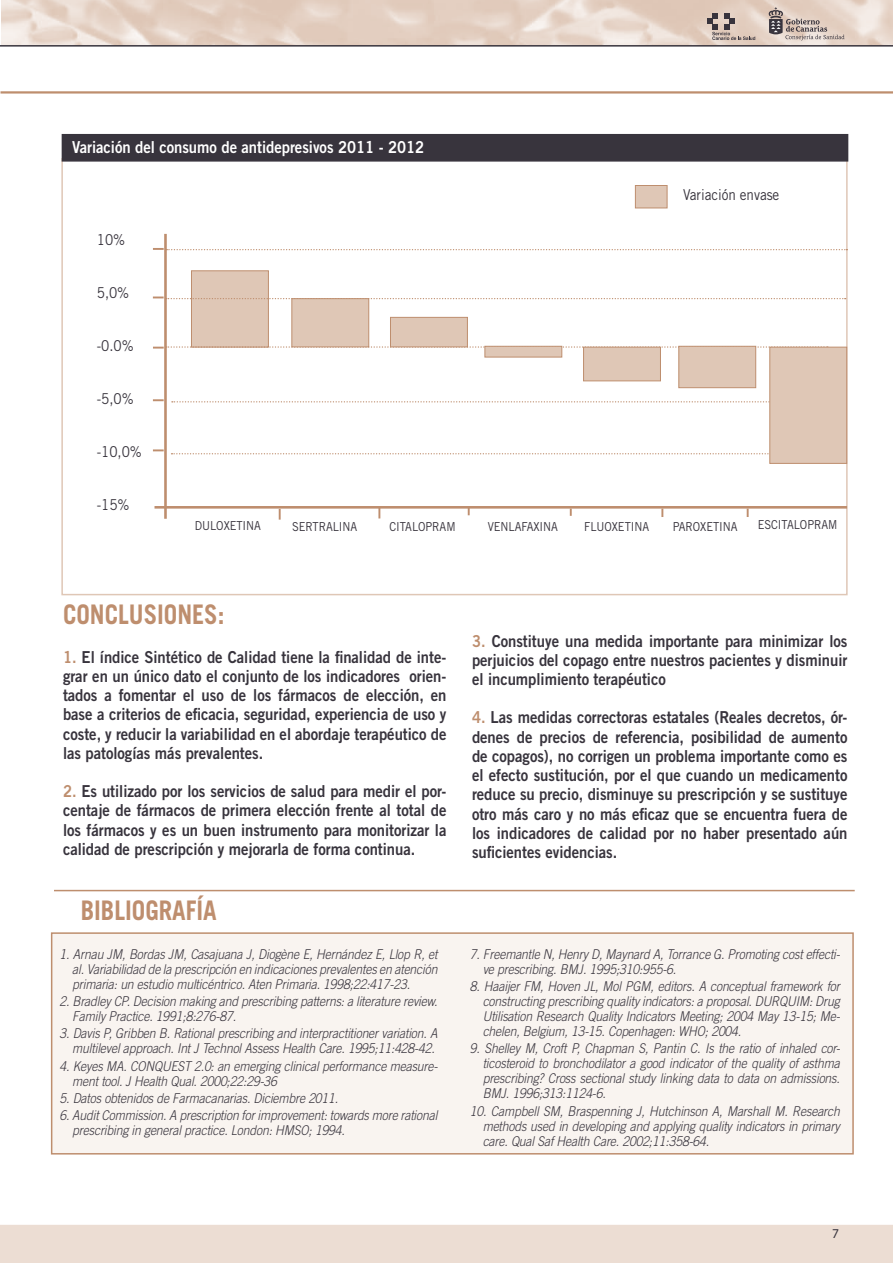
<style>
.page{position:relative;width:893px;height:1263px;background:#fff}
.page>*{position:absolute;margin:0;border:0;box-sizing:border-box;transform-origin:0 0}
.t1{font:700 27px "Trade Gothic LT Std";color:#be8e6e;scale:.9 1}
.t2{font:16.5px/19.2px "Trade Gothic LT Std Bd 2";color:#38343d;text-align:justify;scale:.9 1}
.t3{font:16.5px "Trade Gothic LT Std Bd 2";color:#fff;scale:.9 1}
.t4{font:15px "Trade Gothic LT Std";letter-spacing:-.005em;color:#38343d;scale:.9 1}
.t5{font:italic 300 13.5px/15px "Trade Gothic LT Std";letter-spacing:-.01em;color:#38343d;text-align:justify;scale:.9 1}
.t6{font:13.5px "Myriad Pro";color:#38343d}
.t7{font:12.3px "Trade Gothic LT Std";letter-spacing:-.005em;color:#38343d;scale:.9 1}
.s1{color:#be8e6e}
</style>
<div class="page">
<img style="left:1px;top:0;width:892px;height:45px">
<div style="left:0;top:1225px;width:893px;height:38px;background:#ecddd3"></div>
<hr style="left:0;top:45px;width:893px;height:2px;background:#38343d">
<svg style="left:707px;top:13px;width:48px;height:27px"></svg>
<svg style="left:769px;top:7px;width:76px;height:33px;background:#c4b5ac"></svg>
<hr style="left:0;top:91px;width:893px;height:3px;background:#be8e6e">
<div style="left:61px;top:158px;width:787px;height:437px;background:#fff;border:2px solid #dfc7b6"></div>
<div style="left:191px;top:271px;width:78px;height:76px;background:#dfc7b6;border:1px solid #be8e6e"></div>
<hr style="left:164px;top:234px;width:3px;height:285px;background:#be8e6e">
<svg style="left:153px;top:449px;width:11px;height:2px"></svg>
<svg style="left:153px;top:399px;width:11px;height:2px"></svg>
<svg style="left:153px;top:346px;width:675px;height:3px"></svg>
<svg style="left:153px;top:296px;width:693px;height:3px"></svg>
<svg style="left:153px;top:248px;width:694px;height:2px"></svg>
<div style="left:635px;top:185px;width:32px;height:23px;background:#dfc7b6;border:1px solid #be8e6e"></div>
<svg style="left:172px;top:401px;width:598px;height:1px"></svg>
<svg style="left:171px;top:453px;width:599px;height:1px"></svg>
<svg style="left:279px;top:509px;width:2px;height:11px"></svg>
<svg style="left:378px;top:509px;width:2px;height:9px"></svg>
<svg style="left:468px;top:509px;width:2px;height:6px"></svg>
<svg style="left:570px;top:509px;width:2px;height:7px"></svg>
<svg style="left:661px;top:509px;width:2px;height:8px"></svg>
<hr style="left:54px;top:890px;width:801px;height:1px;background:#be8e6e">
<div style="left:51px;top:932px;width:803px;height:222px;background:#f9f4f0;border:2px solid #be8e6e"></div>
<div style="left:62px;top:134px;width:786px;height:28px;background:#38343d;border:2px solid #38343d"></div>
<hr style="left:154px;top:506px;width:693px;height:3px;background:#be8e6e">
<div style="left:292px;top:298px;width:77px;height:49px;background:#dfc7b6;border:1px solid #be8e6e"></div>
<div style="left:390px;top:317px;width:78px;height:30px;background:#dfc7b6;border:1px solid #be8e6e"></div>
<div style="left:485px;top:346px;width:77px;height:11px;background:#dfc7b6;border:1px solid #be8e6e"></div>
<div style="left:583px;top:347px;width:78px;height:34px;background:#dfc7b6;border:1px solid #be8e6e"></div>
<div style="left:679px;top:346px;width:77px;height:42px;background:#dfc7b6;border:1px solid #be8e6e"></div>
<div style="left:770px;top:347px;width:77px;height:116px;background:#dfc7b6;border:1px solid #be8e6e"></div>
<svg style="left:747px;top:509px;width:2px;height:8px"></svg>
<p class="t3" style="left:72px;top:137px;width:393px">Variación del consumo de antidepresivos 2011 - 2012</p>
<p class="t4" style="left:97px;top:231px;width:33px">10%</p>
<p class="t4" style="left:97px;top:283px;width:38px">5,0%</p>
<p class="t4" style="left:97px;top:336px;width:42px">-0.0%</p>
<p class="t4" style="left:97px;top:389px;width:42px">-5,0%</p>
<p class="t4" style="left:97px;top:442px;width:52px">-10,0%</p>
<p class="t4" style="left:97px;top:495px;width:38px">-15%</p>
<p class="t4" style="left:683px;top:186px;width:109px">Variación envase</p>
<p class="t7" style="left:195px;top:518px;width:75px">DULOXETINA</p>
<p class="t7" style="left:292px;top:519px;width:74px">SERTRALINA</p>
<p class="t7" style="left:389px;top:519px;width:75px">CITALOPRAM</p>
<p class="t7" style="left:488px;top:519px;width:80px">VENLAFAXINA</p>
<p class="t7" style="left:584px;top:519px;width:74px">FLUOXETINA</p>
<p class="t7" style="left:673px;top:519px;width:74px">PAROXETINA</p>
<p class="t7" style="left:758px;top:518px;width:90px">ESCITALOPRAM</p>
<h1 class="t1" style="left:63px;top:598px;width:181px">CONCLUSIONES:</h1>
<p class="t2" style="left:63px;top:647px;width:428px"><span class="s1">1.</span> El índice Sintético de Calidad tiene la finalidad de inte&shy;grar en un único dato el conjunto de los indicadores orien&shy;tados a fomentar el uso de los fármacos de elección, en base a criterios de eficacia, seguridad, experiencia de uso y coste, y reducir la variabilidad en el abordaje terapéutico de las patologías más prevalentes.</p>
<p class="t2" style="left:63px;top:781px;width:428px"><span class="s1">2.</span> Es utilizado por los servicios de salud para medir el por&shy;centaje de fármacos de primera elección frente al total de los fármacos y es un buen instrumento para monitorizar la calidad de prescripción y mejorarla de forma continua.</p>
<h1 class="t1" style="left:81px;top:893px;width:152px">BIBLIOGRAFÍA</h1>
<p class="t5" style="left:72px;top:947px;width:407px;text-indent:-13px">1. Arnau JM, Bordas JM, Casajuana J, Diogène E, Hernández E, Llop R, et al. Variabilidad de la prescripción en indicaciones prevalentes en atención primaria: un estudio multicéntrico. Aten Primaria. 1998;22:417-23.</p>
<p class="t5" style="left:72px;top:994px;width:407px;text-indent:-13px">2. Bradley CP. Decision making and prescribing patterns: a literature review.<br>Family Practice. 1991;8:276-87.</p>
<p class="t5" style="left:60px;top:1026px;width:421px;text-align:right">3. Davis P, Gribben B. Rational prescribing and interpractitioner variation. A multilevel approach. Int J Technol Assess Health Care. 1995;11:428-42.</p>
<p class="t5" style="left:72px;top:1058px;width:408px;text-indent:-13px">4. Keyes MA. CONQUEST 2.0: an emerging clinical performance measure&shy;ment tool. J Health Qual. 2000;22:29-36</p>
<p class="t5" style="left:60px;top:1091px;width:311px">5. Datos obtenidos de Farmacanarias. Diciembre 2011.</p>
<p class="t5" style="left:72px;top:1108px;width:407px;text-indent:-13px">6. Audit Commission. A prescription for improvement: towards more rational prescribing in general practice. London: HMSO; 1994.</p>
<p class="t2" style="left:472px;top:631px;width:419px"><span class="s1">3.</span> Constituye una medida importante para minimizar los perjuicios del copago entre nuestros pacientes y disminuir el incumplimiento terapéutico</p>
<p class="t2" style="left:472px;top:708px;width:419px"><span class="s1">4.</span> Las medidas correctoras estatales (Reales decretos, ór&shy;denes de precios de referencia, posibilidad de aumento de copagos), no corrigen un problema importante como es el efecto sustitución, por el que cuando un medicamento reduce su precio, disminuye su prescripción y se sustituye otro más caro y no más eficaz que se encuentra fuera de los indicadores de calidad por no haber presentado aún suficientes evidencias.</p>
<p class="t5" style="left:483px;top:947px;width:399px;text-indent:-13px">7. Freemantle N, Henry D, Maynard A, Torrance G. Promoting cost effecti&shy;ve prescribing. BMJ. 1995;310:955-6.</p>
<p class="t5" style="left:483px;top:979px;width:399px;text-indent:-13px">8. Haaijer FM, Hoven JL, Mol PGM, editors. A conceptual framework for constructing prescribing quality indicators: a proposal. DURQUIM: Drug Utilisation Research Quality Indicators Meeting; 2004 May 13-15; Me&shy;chelen, Belgium, 13-15. Copenhagen: WHO; 2004.</p>
<p class="t5" style="left:483px;top:1041px;width:399px;text-indent:-13px">9. Shelley M, Croft P, Chapman S, Pantin C. Is the ratio of inhaled cor&shy;ticosteroid to bronchodilator a good indicator of the quality of asthma prescribing? Cross sectional study linking data to data on admissions.<br>BMJ. 1996;313:1124-6.</p>
<p class="t5" style="left:483px;top:1103px;width:398px;text-indent:-13px">10. Campbell SM, Braspenning J, Hutchinson A, Marshall M. Research methods used in developing and applying quality indicators in primary care. Qual Saf Health Care. 2002;11:358-64.</p>
<p class="t6" style="left:832px;top:1225px;width:8px">7</p>
</div>
